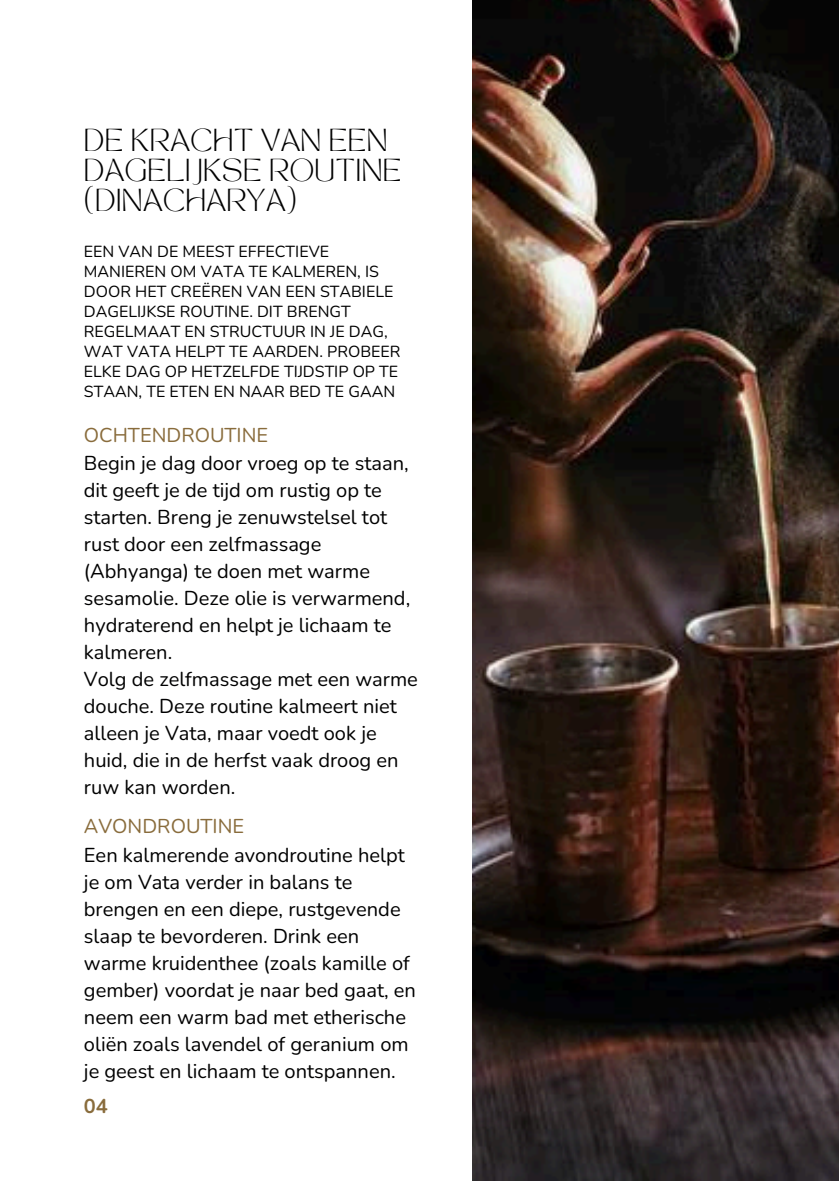
<style>
.page{position:relative;width:839px;height:1191px;background:#fff}
.page>*{position:absolute;margin:0;border:0;box-sizing:border-box;transform-origin:0 0}
.t1{font:22.2px/30px "TAN MONCHERI Regular";letter-spacing:.02em;color:#000001}
.t2{font:20px/27px "Nunito";color:#000001}
.t3{font:20px "Nunito";color:#896c3c}
.t4{font:700 20px "Nunito";color:#896c3c}
.t5{font:16px/20px "Nunito";color:#000001}
</style>
<div class="page">
<img style="left:472px;top:0;width:366px;height:1181px">
<h2 class="t1" style="left:84px;top:129px;width:319px">DE KRACHT VAN EEN<br>DAGELIJKSE ROUTINE (DINACHARYA)</h2>
<h3 class="t5" style="left:84px;top:242px;width:318px">EEN VAN DE MEEST EFFECTIEVE<br>MANIEREN OM VATA TE KALMEREN, IS<br>DOOR HET CREËREN VAN EEN STABIELE<br>DAGELIJ KSE ROUTINE. DIT BRENGT<br>REGELMAAT EN STRUCTUUR IN JE DAG,<br>WAT VATA HELPT TE AARDEN. PROBEER<br>ELKE DAG OP HETZELFDE TIJ DSTIP OP TE<br>STAAN, TE ETEN EN NAAR BED TE GAAN</h3>
<h1 class="t3" style="left:84px;top:422px;width:186px">OCHTENDROUTINE</h1>
<p class="t2" style="left:84px;top:450px;width:335px">Begin je dag door vroeg op te staan, dit geeft je de tijd om rustig op te starten. Breng je zenuwstelsel tot rust door een zelfmassage (Abhyanga) te doen met warme sesamolie. Deze olie is verwarmend, hydraterend en helpt je lichaam te kalmeren.<br>Volg de zelfmassage met een warme douche. Deze routine kalmeert niet alleen je Vata, maar voedt ook je huid, die in de herfst vaak droog en ruw kan worden.</p>
<h2 class="t3" style="left:84px;top:812px;width:162px">AVONDROUTINE</h2>
<h3 class="t2" style="left:84px;top:841px;width:333px">Een kalmerende avondroutine helpt je om Vata verder in balans te brengen en een diepe, rustgevende slaap te bevorderen. Drink een warme kruidenthee (zoals kamille of gember) voordat je naar bed gaat, en neem een warm bad met etherische oliën zoals lavendel of geranium om je geest en lichaam te ontspannen.</h3>
<p class="t4" style="left:84px;top:1092px;width:25px">04</p>
</div>
